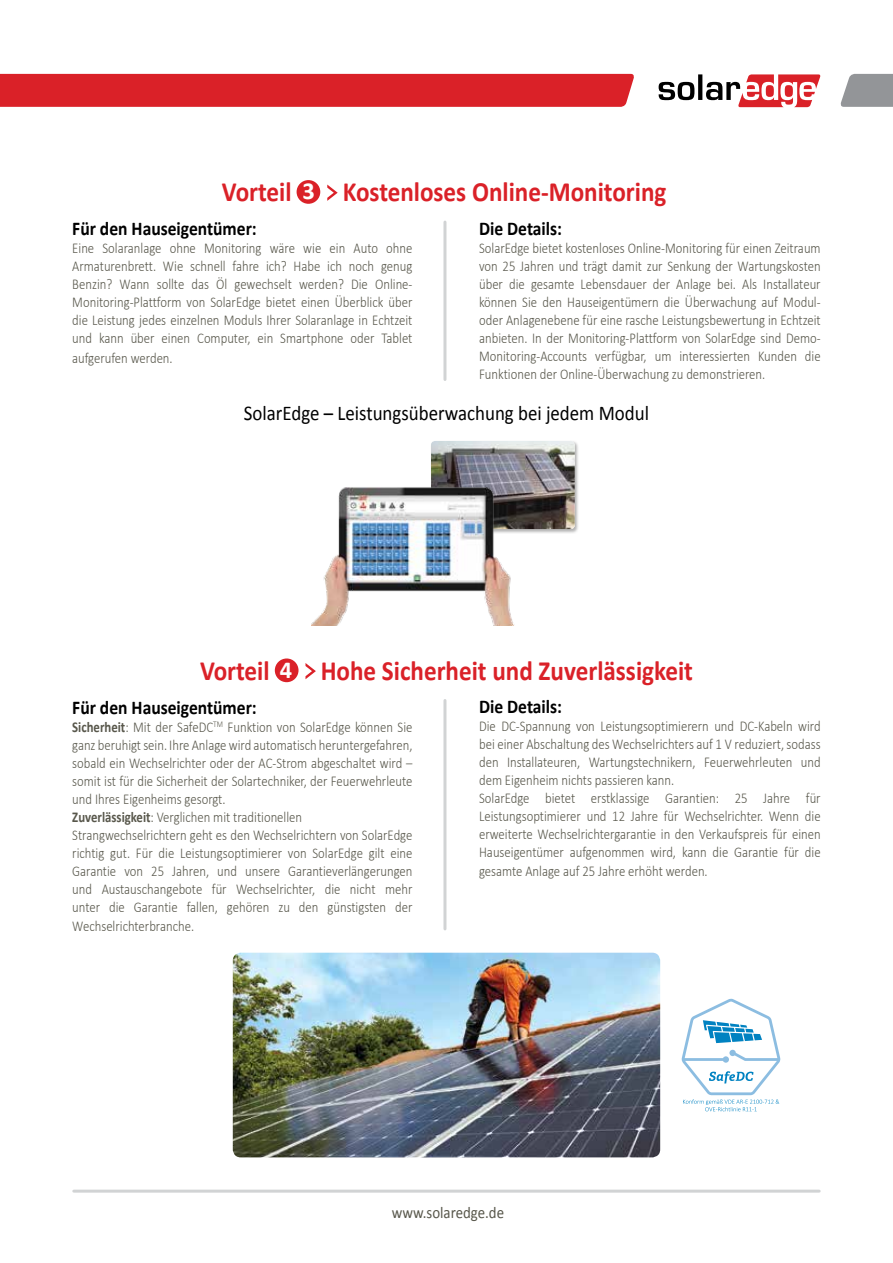
<style>
.page{position:relative;width:893px;height:1263px;background:#fff}
.page>*{position:absolute;margin:0;border:0;box-sizing:border-box;transform-origin:0 0}
.t1{font:700 27.9px "Calibri";color:#da2128;scale:.9 1}
.t2{font:700 24.45px "Calibri";color:#fff}
.t3{font:21px "Calibri";color:#000;scale:.9 1}
.t4{font:700 19.5px "Calibri";color:#000;scale:.9 1}
.t5{font:16.5px "Calibri";color:#58574b;scale:.9 1}
.t6{font:300 15px/18px "Calibri";color:#58574b;scale:.85 1}
.s1{font-weight:700}
</style>
<div class="page">
<svg style="left:659px;top:74px;width:162px;height:33px"></svg>
<div style="left:0;top:74px;width:634px;height:33px;background:#da2128"></div>
<svg style="left:840px;top:74px;width:53px;height:33px;background:#9e9fa2"></svg>
<hr style="left:74px;top:1189px;width:745px;height:3px;background:#d1d3d4">
<hr style="left:443px;top:222px;width:3px;height:157px;background:#d1d3d4">
<div style="left:297px;top:180px;width:23px;height:24px;background:#da2128;border-radius:50%"></div>
<svg style="left:327px;top:185px;width:11px;height:16px"></svg>
<div style="left:430px;top:440px;width:150px;height:94px;background:#000;opacity:.31"></div>
<img style="left:431px;top:441px;width:144px;height:88px">
<img style="left:311px;top:485px;width:216px;height:140px">
<hr style="left:443px;top:700px;width:3px;height:229px;background:#d1d3d4">
<div style="left:275px;top:658px;width:23px;height:24px;background:#da2128;border-radius:50%"></div>
<svg style="left:305px;top:663px;width:11px;height:16px"></svg>
<img style="left:233px;top:953px;width:427px;height:204px">
<svg style="left:682px;top:999px;width:98px;height:112px"></svg>
<h1 class="t1" style="left:222px;top:174px;width:79px">Vorteil</h1>
<h2 class="t2" style="left:302px;top:176px;width:14px">3</h2>
<h1 class="t1" style="left:343px;top:174px;width:361px">Kostenloses Online-Monitoring</h1>
<h3 class="t4" style="left:72px;top:216px;width:207px">Für den Hauseigentümer:</h3>
<p class="t6" style="left:72px;top:239px;width:27px">Eine</p>
<p class="t6" style="left:102px;top:239px;width:71px">Solaranlage</p>
<p class="t6" style="left:170px;top:239px;width:32px">ohne</p>
<p class="t6" style="left:204px;top:239px;width:69px">Monitoring</p>
<p class="t6" style="left:270px;top:239px;width:31px">wäre</p>
<p class="t6" style="left:303px;top:239px;width:23px">wie</p>
<p class="t6" style="left:330px;top:239px;width:20px">ein</p>
<p class="t6" style="left:353px;top:239px;width:30px">Auto</p>
<p class="t6" style="left:386px;top:239px;width:32px">ohne</p>
<p class="t6" style="left:232px;top:257px;width:33px">fahre</p>
<p class="t6" style="left:72px;top:257px;width:100px">Armaturenbrett.</p>
<p class="t6" style="left:72px;top:293px;width:402px">Monitoring-Plattform von SolarEdge bietet einen Überblick über</p>
<p class="t6" style="left:190px;top:257px;width:43px">schnell</p>
<p class="t6" style="left:266px;top:257px;width:26px">ich?</p>
<p class="t6" style="left:294px;top:257px;width:33px">Habe</p>
<p class="t6" style="left:327px;top:257px;width:19px">ich</p>
<p class="t6" style="left:349px;top:257px;width:31px">noch</p>
<p class="t6" style="left:163px;top:257px;width:25px">Wie</p>
<p class="t6" style="left:381px;top:257px;width:38px">genug</p>
<p class="t6" style="left:216px;top:275px;width:15px">Öl</p>
<p class="t6" style="left:157px;top:275px;width:34px">sollte</p>
<p class="t6" style="left:234px;top:275px;width:69px">gewechselt</p>
<p class="t6" style="left:375px;top:275px;width:46px">Online-</p>
<p class="t6" style="left:191px;top:275px;width:22px">das</p>
<p class="t6" style="left:299px;top:275px;width:54px">werden?</p>
<p class="t6" style="left:72px;top:275px;width:49px">Benzin?</p>
<p class="t6" style="left:72px;top:311px;width:402px;text-align:right">die Leistung jedes einzelnen Moduls Ihrer Solaranlage in Echtzeit<br>Tablet</p>
<p class="t6" style="left:351px;top:275px;width:21px">Die</p>
<p class="t6" style="left:120px;top:275px;width:37px">Wann</p>
<p class="t6" style="left:99px;top:329px;width:30px">kann</p>
<p class="t6" style="left:131px;top:329px;width:30px">über</p>
<p class="t6" style="left:280px;top:329px;width:76px">Smartphone</p>
<p class="t6" style="left:72px;top:328px;width:120px;line-height:19.8px">und<br>aufgerufen werden.</p>
<p class="t6" style="left:351px;top:329px;width:30px">oder</p>
<p class="t6" style="left:162px;top:329px;width:35px">einen</p>
<p class="t6" style="left:258px;top:329px;width:20px">ein</p>
<p class="t6" style="left:197px;top:329px;width:64px">Computer,</p>
<h3 class="t4" style="left:479px;top:216px;width:94px">Die Details:</h3>
<p class="t6" style="left:479px;top:239px;width:403px;text-align:justify">SolarEdge bietet kostenloses Online-Monitoring für einen Zeitraum von 25 Jahren und trägt damit zur Senkung der Wartungskosten über die gesamte Lebensdauer der Anlage bei. Als Installateur</p>
<p class="t6" style="left:479px;top:311px;width:403px">oder Anlagenebene für eine rasche Leistungsbewertung in Echtzeit</p>
<p class="t6" style="left:479px;top:293px;width:403px">können Sie den Hauseigentümern die Überwachung auf Modul-</p>
<p class="t6" style="left:479px;top:329px;width:403px">anbieten In. der Monitoring-Plattform von SolarEdge sind Demo-</p>
<p class="t6" style="left:479px;top:365px;width:338px">Funktionen der Online-Überwachung zu demonstrieren.</p>
<p class="t6" style="left:595px;top:347px;width:62px">verfügbar,</p>
<p class="t6" style="left:758px;top:347px;width:47px">Kunden</p>
<p class="t6" style="left:805px;top:347px;width:20px">die</p>
<p class="t6" style="left:479px;top:347px;width:129px">Monitoring-Accounts</p>
<p class="t6" style="left:679px;top:347px;width:85px">interessierten</p>
<p class="t6" style="left:655px;top:347px;width:21px">um</p>
<h3 class="t3" style="left:244px;top:399px;width:452px">SolarEdge – Leistungsüberwachung bei jedem Modul</h3>
<h1 class="t1" style="left:200px;top:653px;width:79px">Vorteil</h1>
<h3 class="t4" style="left:72px;top:695px;width:207px">Für den Hauseigentümer:</h3>
<p class="t6" style="left:72px;top:717px;width:402px"><span class="s1">Sicherheit</span>: Mit der SafeDC<sup>TM</sup> Funktion von SolarEdge können Sie</p>
<p class="t6" style="left:72px;top:735px;width:402px">ganz beruhigt sein. Ihre Anlage wird automatisch heruntergefahren,</p>
<p class="t6" style="left:72px;top:753px;width:402px">sobald ein Wechselrichter oder der AC-Strom abgeschaltet wird –</p>
<p class="t6" style="left:72px;top:771px;width:402px">somit ist für die Sicherheit der Solartechniker, der Feuerwehrleute</p>
<p class="t6" style="left:72px;top:789px;width:182px">und Ihres Eigenheims gesorgt.</p>
<p class="t6" style="left:72px;top:807px;width:272px"><span class="s1">Zuverlässigkeit</span>: Verglichen mit traditionellen</p>
<p class="t6" style="left:72px;top:825px;width:402px">Strangwechselrichtern geht es den Wechselrichtern von SolarEdge</p>
<p class="t6" style="left:72px;top:843px;width:402px">richtig gut. Für die Leistungsoptimierer von SolarEdge gilt eine</p>
<p class="t6" style="left:288px;top:861px;width:148px">Garantieverlängerungen</p>
<h2 class="t2" style="left:280px;top:654px;width:14px">4</h2>
<h1 class="t1" style="left:321px;top:653px;width:415px">Hohe Sicherheit und Zuverlässigkeit</h1>
<h3 class="t4" style="left:479px;top:694px;width:94px">Die Details:</h3>
<p class="t6" style="left:479px;top:717px;width:403px;text-align:right">Die DC-Spannung von Leistungsoptimierern und DC-Kabeln wird bei einer Abschaltung des Wechselrichters auf 1 V reduziert, sodass und</p>
<p class="t6" style="left:507px;top:753px;width:88px">Installateuren,</p>
<p class="t6" style="left:589px;top:753px;width:127px">Wartungstechnikern,</p>
<p class="t6" style="left:704px;top:753px;width:105px">Feuerwehrleuten</p>
<p class="t6" style="left:479px;top:753px;width:231px">den<br>dem Eigenheim nichts passieren kann.</p>
<p class="t6" style="left:806px;top:789px;width:19px">für</p>
<p class="t6" style="left:479px;top:789px;width:403px">SolarEdge<br>Leistungsoptimierer und 12 Jahre für Wechselrichter. Wenn die erweiterte Wechselrichtergarantie in den Verkaufspreis für einen Hauseigentümer aufgenommen wird, kann die Garantie für die gesamte Anlage auf 25 Jahre erhöht werden.</p>
<p class="t6" style="left:545px;top:789px;width:37px">bietet</p>
<p class="t6" style="left:591px;top:789px;width:71px">erstklassige</p>
<p class="t6" style="left:763px;top:789px;width:33px">Jahre</p>
<p class="t6" style="left:665px;top:789px;width:65px">Garantien:</p>
<p class="t6" style="left:735px;top:789px;width:17px">25</p>
<p class="t6" style="left:172px;top:861px;width:45px">Jahren,</p>
<p class="t6" style="left:217px;top:861px;width:25px">und</p>
<p class="t6" style="left:72px;top:861px;width:53px">Garantie</p>
<p class="t6" style="left:151px;top:861px;width:17px">25</p>
<p class="t6" style="left:124px;top:861px;width:24px">von</p>
<p class="t6" style="left:245px;top:861px;width:43px">unsere</p>
<p class="t6" style="left:72px;top:879px;width:25px">und</p>
<p class="t6" style="left:102px;top:879px;width:120px">Austauschangebote</p>
<p class="t6" style="left:212px;top:879px;width:19px">für</p>
<p class="t6" style="left:236px;top:879px;width:94px">Wechselrichter,</p>
<p class="t6" style="left:325px;top:879px;width:20px">die</p>
<p class="t6" style="left:350px;top:879px;width:32px">nicht</p>
<p class="t6" style="left:385px;top:879px;width:34px">mehr</p>
<p class="t6" style="left:187px;top:897px;width:38px">fallen,</p>
<p class="t6" style="left:109px;top:897px;width:20px">die</p>
<p class="t6" style="left:134px;top:897px;width:53px">Garantie</p>
<p class="t6" style="left:72px;top:897px;width:145px;line-height:18.9px">unter<br>Wechselrichterbranche.</p>
<p class="t6" style="left:227px;top:897px;width:52px">gehören</p>
<p class="t6" style="left:278px;top:897px;width:15px">zu</p>
<p class="t6" style="left:299px;top:897px;width:25px">den</p>
<p class="t6" style="left:327px;top:897px;width:71px">günstigsten</p>
<p class="t6" style="left:395px;top:897px;width:22px">der</p>
<p class="t5" style="left:392px;top:1202px;width:126px">www.solaredge.de</p>
</div>
